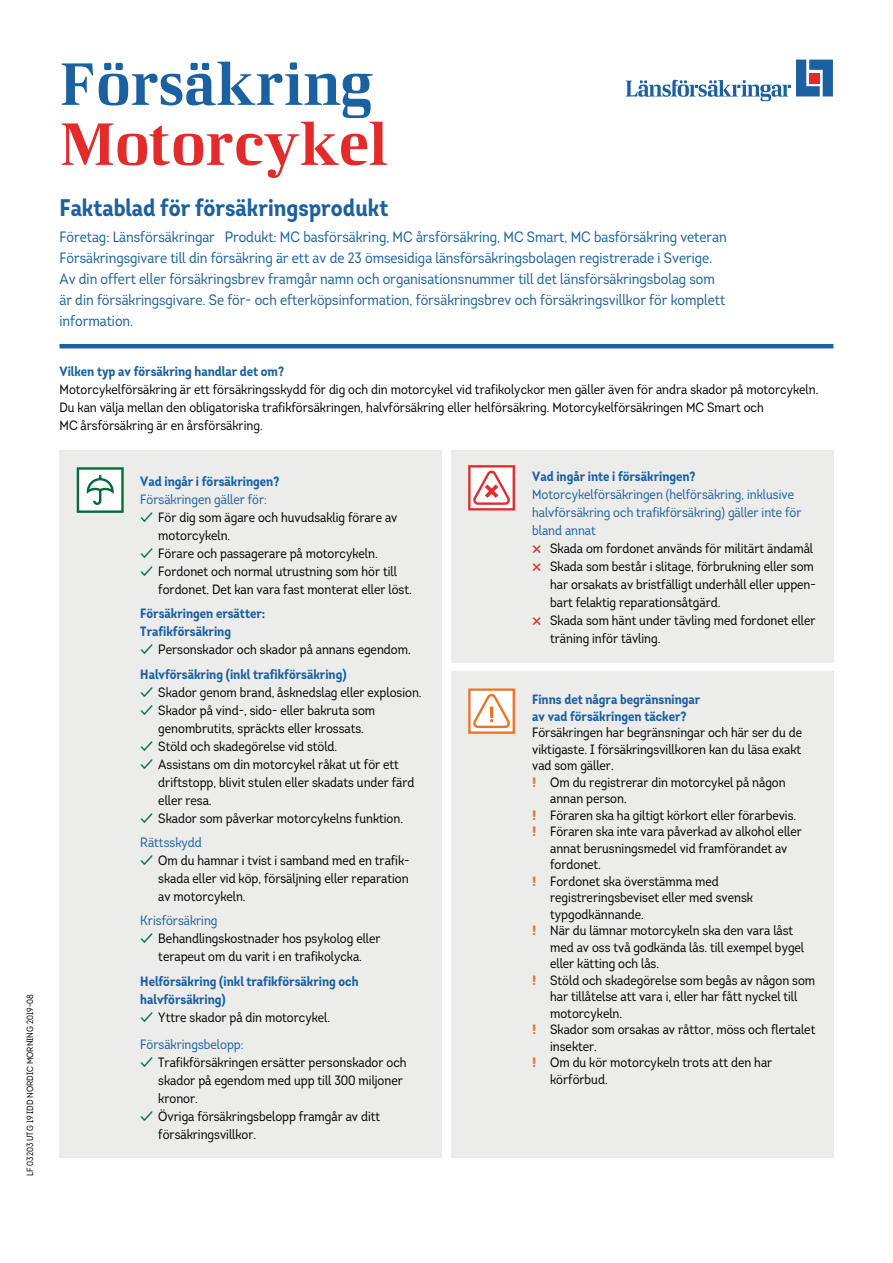
<style>
.page{position:relative;width:893px;height:1263px;background:#fff}
.page>*{position:absolute;margin:0;border:0;box-sizing:border-box;transform-origin:0 0}
.t1{font:60px "LF Rubrik";color:#1b60a0}
.t2{font:60px "LF Rubrik";color:#e42b2b}
.t3{font:700 24px "Intro Cond";color:#1b60a0}
.t4{font:15px/21px "Intro Cond";color:#1b60a0}
.t5{font:13.5px/16.5px "Intro Cond";color:#000}
.t6{font:700 13.5px/18px "Intro Cond";color:#1b60a0}
.t7{font:13.5px/18px "Intro Cond";color:#1b60a0}
.t8{font:9px "Intro Cond";color:#000}
.s1{color:#006c37}
.s2{font-weight:700;color:#1b60a0}
.s3{color:#1b60a0}
</style>
<div class="page">
<svg style="left:625px;top:60px;width:208px;height:41px"></svg>
<div style="left:809px;top:73px;width:11px;height:10px;background:#e42b2b"></div>
<div style="left:60px;top:450px;width:382px;height:708px;background:#ececeb"></div>
<div style="left:451px;top:450px;width:382px;height:213px;background:#ececeb"></div>
<div style="left:451px;top:672px;width:382px;height:486px;background:#ececeb"></div>
<svg style="left:468px;top:465px;width:47px;height:45px;background:#f5b4b4"></svg>
<hr style="left:60px;top:344px;width:773px;height:4px;background:#1b60a0">
<svg style="left:77px;top:467px;width:47px;height:46px;background:#b6d5c6"></svg>
<svg style="left:468px;top:688px;width:47px;height:46px;background:#f9d0b7"></svg>
<p class="t8" style="left:24px;top:1176px;width:183px;rotate:-90deg">LF 03203 UTG 19 IDD NORDIC MORNING 2019-08</p>
<h1 class="t1" style="left:60px;top:47px;width:315px">Försäkring</h1>
<h1 class="t2" style="left:60px;top:107px;width:330px">Motorcykel</h1>
<h2 class="t3" style="left:60px;top:192px;width:330px">Faktablad för försäkringsprodukt</h2>
<p class="t4" style="left:60px;top:226px;width:669px">Företag: Länsförsäkringar Produkt: MC basförsäkring, MC årsförsäkring, MC Smart, MC basförsäkring veteran Försäkringsgivare till din försäkring är ett av de 23 ömsesidiga länsförsäkringsbolagen registrerade i Sverige.<br>Av din offert eller försäkringsbrev framgår namn och organisationsnummer till det länsförsäkringsbolag som är din försäkringsgivare. Se för- och efterköpsinformation, försäkringsbrev och försäkringsvillkor för komplett information.</p>
<p class="t6" style="left:60px;top:362px;width:226px">Vilken typ av försäkring handlar det om?</p>
<p class="t5" style="left:60px;top:380px;width:760px;line-height:18px">Motorcykelförsäkring är ett försäkringsskydd för dig och din motorcykel vid trafikolyckor men gäller även för andra skador på motorcykeln.<br>Du kan välja mellan den obligatoriska trafikförsäkringen, halvförsäkring eller helförsäkring. Motorcykelförsäkringen MC Smart och<br>MC årsförsäkring är en årsförsäkring.</p>
<p class="t6" style="left:140px;top:472px;width:141px">Vad ingår i försäkringen?</p>
<p class="t7" style="left:140px;top:490px;width:128px">Försäkringen gäller för:</p>
<p class="t5" style="left:158px;top:508px;width:241px;line-height:18px;text-indent:-18px"><span class="s1">✓</span> För dig som ägare och huvudsaklig förare av motorcykeln.</p>
<p class="t5" style="left:140px;top:545px;width:239px"><span class="s1">✓</span> Förare och passagerare på motorcykeln.</p>
<p class="t5" style="left:158px;top:562px;width:255px;line-height:18px;text-indent:-18px"><span class="s1">✓</span> Fordonet och normal utrustning som hör till fordonet. Det kan vara fast monterat eller löst.</p>
<p class="t6" style="left:140px;top:604px;width:126px">Försäkringen ersätter:<br>Trafikförsäkring</p>
<p class="t5" style="left:140px;top:637px;width:272px;line-height:24.5px"><span class="s1">✓</span> Personskador och skador på annans egendom.<br><span class="s2">Halvförsäkring (inkl trafikförsäkring)</span></p>
<p class="t5" style="left:140px;top:684px;width:283px"><span class="s1">✓</span> Skador genom brand, åsknedslag eller explosion.</p>
<p class="t5" style="left:140px;top:701px;width:236px;line-height:18px;text-align:center"><span class="s1">✓</span> Skador på vind-, sido- eller bakruta som genombrutits, spräckts eller krossats.</p>
<p class="t5" style="left:140px;top:738px;width:198px"><span class="s1">✓</span> Stöld och skadegörelse vid stöld.</p>
<p class="t5" style="left:158px;top:755px;width:258px;line-height:18px;text-indent:-18px"><span class="s1">✓</span> Assistans om din motorcykel råkat ut för ett driftstopp, blivit stulen eller skadats under färd eller resa.</p>
<p class="t5" style="left:140px;top:806px;width:264px;line-height:24.5px"><span class="s1">✓</span> Skador som påverkar motorcykelns funktion.<br><span class="s3">Rättsskydd</span></p>
<p class="t5" style="left:158px;top:851px;width:253px;line-height:18px;text-align:justify;text-indent:-18px"><span class="s1">✓</span> Om du hamnar i tvist i samband med en trafik&shy;skada eller vid köp, försäljning eller reparation av motorcykeln.</p>
<p class="t7" style="left:140px;top:912px;width:79px">Krisförsäkring</p>
<p class="t5" style="left:140px;top:930px;width:242px;line-height:18px;text-align:center"><span class="s1">✓</span> Behandlingskostnader hos psykolog eller terapeut om du varit i en trafikolycka.</p>
<p class="t6" style="left:140px;top:972px;width:220px">Helförsäkring (inkl trafikförsäkring och halvförsäkring)</p>
<p class="t5" style="left:140px;top:1003px;width:191px;line-height:27px"><span class="s1">✓</span> Yttre skador på din motorcykel.<br><span class="s3">Försäkringsbelopp:</span></p>
<p class="t5" style="left:158px;top:1053px;width:250px;line-height:18px;text-indent:-18px"><span class="s1">✓</span> Trafikförsäkringen ersätter personskador och skador på egendom med upp till 300 miljoner kronor.</p>
<p class="t5" style="left:158px;top:1107px;width:223px;line-height:18px;text-indent:-18px"><span class="s1">✓</span> Övriga försäkringsbelopp framgår av ditt försäkringsvillkor.</p>
<p class="t6" style="left:532px;top:467px;width:165px">Vad ingår inte i försäkringen?</p>
<p class="t7" style="left:532px;top:485px;width:271px">Motorcykelförsäkringen (helförsäkring, inklusive halvförsäkring och trafikförsäkring) gäller inte för bland annat</p>
<p class="t5" style="left:550px;top:539px;width:267px;line-height:18px">Skada om fordonet används för militärt ändamål Skada som består i slitage, förbrukning eller som har orsakats av bristfälligt underhåll eller uppen&shy;bart felaktig reparationsåtgärd.<br>Skada som hänt under tävling med fordonet eller träning inför tävling.</p>
<p class="t6" style="left:532px;top:691px;width:170px;line-height:16.5px">Finns det några begränsningar av vad försäkringen täcker?</p>
<p class="t5" style="left:532px;top:724px;width:271px;text-align:justify">Försäkringen har begränsningar och här ser du de viktigaste. I försäkringsvillkoren kan du läsa exakt vad som gäller.</p>
<p class="t5" style="left:550px;top:774px;width:267px">Om du registrerar din motorcykel på någon annan person.<br>Föraren ska ha giltigt körkort eller förarbevis.<br>Föraren ska inte vara påverkad av alkohol eller annat berusningsmedel vid framförandet av fordonet.<br>Fordonet ska överstämma med registreringsbeviset eller med svensk typgodkännande.<br>När du lämnar motorcykeln ska den vara låst med av oss två godkända lås. till exempel bygel eller kätting och lås.<br>Stöld och skadegörelse som begås av någon som har tillåtelse att vara i, eller har fått nyckel till motorcykeln.<br>Skador som orsakas av råttor, möss och flertalet insekter.<br>Om du kör motorcykeln trots att den har körförbud.</p>
</div>
